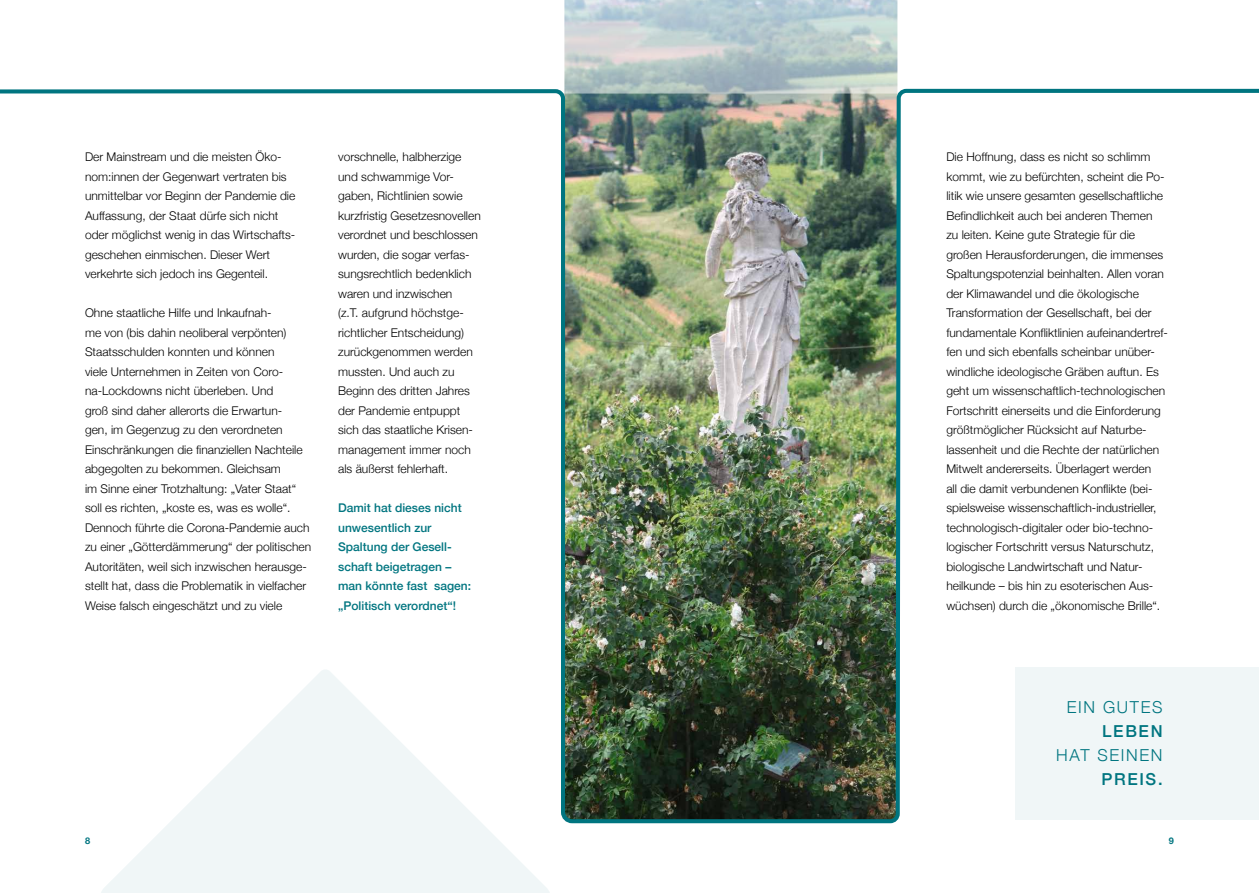
<style>
.page{position:relative;width:1259px;height:893px;background:#fff}
.page>*{position:absolute;margin:0;border:0;box-sizing:border-box;transform-origin:0 0}
.t1{font:300 16.5px "Helvetica Neue";letter-spacing:.1em;color:#007580}
.t2{font:500 16.5px "Helvetica Neue";letter-spacing:.1em;color:#007580}
.t3{font:300 12px/19.5px "Helvetica Neue";color:#000}
.t4{font:500 12px/19.5px "Helvetica Neue";color:#007580}
.t5{font:700 9.15px "Helvetica Neue";color:#007580}
</style>
<div class="page">
<img style="left:0;top:0;width:1259px;height:893px">
<p class="t3" style="left:85px;top:146px;width:212px">Der Mainstream und die meisten Öko&shy;nom:innen der Gegenwart vertraten bis unmittelbar vor Beginn der Pandemie die Auffassung, der Staat dürfe sich nicht oder möglichst wenig in das Wirtschafts&shy;geschehen einmischen. Dieser Wert verkehrte sich jedoch ins Gegenteil.</p>
<p class="t3" style="left:85px;top:302px;width:228px">Ohne staatliche Hilfe und Inkaufnah-<br>me von (bis dahin neoliberal verpönten)<br>Staatsschulden konnten und können<br>viele Unternehmen in Zeiten von Coro&shy;na-Lockdowns nicht überleben. Und<br>groß sind daher allerorts die Erwartun-<br>gen, im Gegenzug zu den verordneten Einschränkungen die finanziellen Nachteile abgegolten zu bekommen. Gleichsam<br>im Sinne einer Trotzhaltung: „Vater Staat“ soll es richten, „koste es, was es wolle“.<br>Dennoch führte die Corona-Pandemie auch zu einer „Götterdämmerung“ der politischen Autoritäten, weil sich inzwischen herausge&shy;stellt hat, dass die Problematik in vielfacher Weise falsch eingeschätzt und zu viele</p>
<p class="t3" style="left:338px;top:146px;width:144px">vorschnelle, halbherzige und schwammige Vor&shy;gaben, Richtlinien sowie kurzfristig Gesetzesnovellen verordnet und beschlossen wurden, die sogar verfas&shy;sungsrechtlich bedenklich waren und inzwischen<br>(z.T. aufgrund höchstge&shy;richtlicher Entscheidung) zurückgenommen werden mussten. Und auch zu<br>Beginn des dritten Jahres der Pandemie entpuppt sich das staatliche Krisen&shy;management immer noch als äußerst fehlerhaft.</p>
<p class="t4" style="left:338px;top:497px;width:134px">Damit hat dieses nicht unwesentlich zur<br>Spaltung der Gesell&shy;schaft beigetragen – man könnte fast sagen: „Politisch verordnet“!</p>
<p class="t3" style="left:946px;top:146px;width:223px">Die Hoffnung, dass es nicht so schlimm kommt, wie zu befürchten, scheint die Po&shy;litik wie unsere gesamten gesellschaftliche Befindlichkeit auch bei anderen Themen<br>zu leiten. Keine gute Strategie für die großen Herausforderungen, die immenses Spaltungspotenzial beinhalten. Allen voran der Klimawandel und die ökologische Transformation der Gesellschaft, bei der fundamentale Konfliktlinien aufeinandertref&shy;fen und sich ebenfalls scheinbar unüber&shy;windliche ideologische Gräben auftun. Es geht um wissenschaftlich-technologischen Fortschritt einerseits und die Einforderung größtmöglicher Rücksicht auf Naturbe&shy;lassenheit und die Rechte der natürlichen Mitwelt andererseits. Überlagert werden<br>all die damit verbundenen Konflikte (bei&shy;spielsweise wissenschaftlich-industrieller, technologisch-digitaler oder bio-techno&shy;logischer Fortschritt versus Naturschutz, biologische Landwirtschaft und Natur&shy;heilkunde – bis hin zu esoterischen Aus&shy;wüchsen) durch die „ökonomische Brille“.</p>
<h1 class="t1" style="left:1066px;top:694px;width:97px">EIN GUTES</h1>
<h1 class="t2" style="left:1102px;top:718px;width:62px">LEBEN</h1>
<h1 class="t1" style="left:1056px;top:742px;width:108px">HAT SEINEN</h1>
<h1 class="t2" style="left:1101px;top:766px;width:63px">PREIS.</h1>
<p class="t5" style="left:85px;top:833px;width:7px">8</p>
<p class="t5" style="left:1168px;top:833px;width:7px">9</p>
</div>
